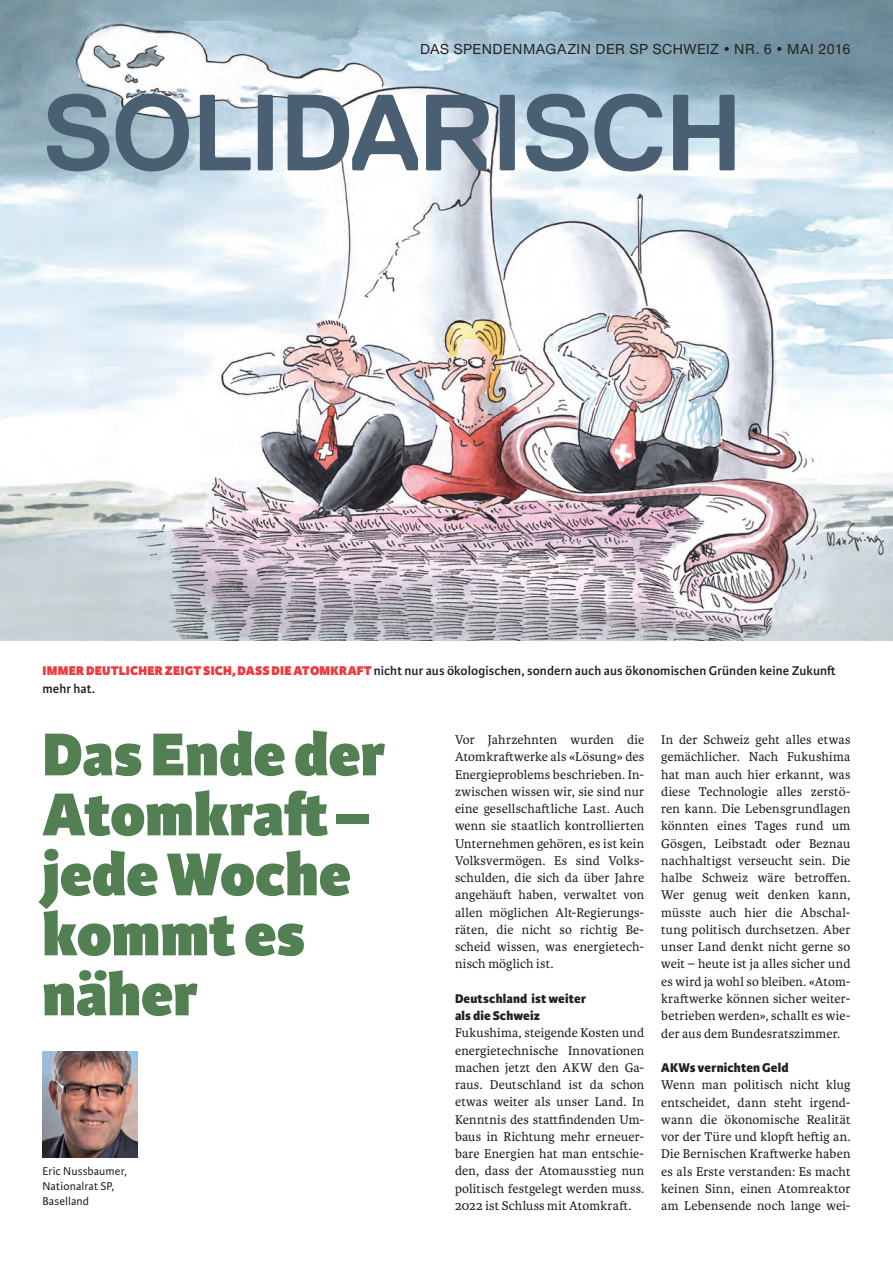
<style>
.page{position:relative;width:893px;height:1263px;background:#fff}
.page>*{position:absolute;margin:0;border:0;box-sizing:border-box;transform-origin:0 0}
.t1{font:700 108px "Replica";letter-spacing:-.025em;color:#4a6072}
.t2{font:800 64.5px/60px "Karmina Sans";color:#528052}
.t3{font:500 15px "Nimbus San Nov";letter-spacing:.035em;color:#231f20}
.t4{font:13.5px/17.2px "Karmina";letter-spacing:.01em;color:#231f20;text-align:justify}
.t5{font:600 13.5px/17.2px "Karmina Sans";letter-spacing:.005em;color:#231f20}
.t6{font:800 13.5px/17.2px "Karmina Sans";letter-spacing:.01em;color:#231f20}
.t7{font:12px/15px "Karmina Sans";letter-spacing:.01em;color:#231f20}
.s1{font-weight:800;color:#ee3a3e}
</style>
<div class="page">
<img style="left:0;top:0;width:893px;height:640px">
<img style="left:43px;top:1051px;width:94px;height:106px">
<p class="t3" style="left:420px;top:40px;width:432px">DAS SPENDENMAGAZIN DER SP SCHWEIZ • NR. 6 • MAI 2016</p>
<h1 class="t1" style="left:43px;top:73px;width:702px">SOLIDARISCH</h1>
<p class="t5" style="left:43px;top:662px;width:795px"><span class="s1">IMMER DEUTLICHER ZEIGT SICH, DASS DIE ATOMKRAFT</span> nicht nur aus ökologischen, sondern auch aus ökonomischen Gründen keine Zukunft mehr hat.</p>
<h2 class="t2" style="left:43px;top:727px;width:344px">Das Ende der<br>Atomkraft – jede Woche kommt es näher</h2>
<p class="t4" style="left:455px;top:731px;width:191px">Vor Jahrzehnten wurden die Atomkraftwerke als «Lösung» des Energieproblems beschrieben. In&shy;zwischen wissen wir, sie sind nur eine gesellschaftliche Last. Auch wenn sie staatlich kontrollierten Unternehmen gehören, es ist kein Volksvermögen. Es sind Volks&shy;schulden, die sich da über Jahre angehäuft haben, verwaltet von allen möglichen Alt-Regierungs&shy;räten, die nicht so richtig Be&shy;scheid wissen, was energietech&shy;nisch möglich ist.</p>
<p class="t6" style="left:455px;top:990px;width:133px">Deutschland ist weiter als die Schweiz</p>
<p class="t4" style="left:455px;top:1024px;width:191px">Fukushima, steigende Kosten und energietechnische Innovationen machen jetzt den AKW den Ga&shy;raus. Deutschland ist da schon etwas weiter als unser Land. In Kenntnis des stattfindenden Um&shy;baus in Richtung mehr erneuer&shy;bare Energien hat man entschie&shy;den, dass der Atomausstieg nun politisch festgelegt werden muss.<br>2022 ist Schluss mit Atomkraft.</p>
<p class="t4" style="left:661px;top:731px;width:191px">In der Schweiz geht alles etwas gemächlicher. Nach Fukushima hat man auch hier erkannt, was diese Technologie alles zerstö&shy;ren kann. Die Lebensgrundlagen könnten eines Tages rund um Gösgen, Leibstadt oder Beznau nachhaltigst verseucht sein. Die halbe Schweiz wäre betroffen.<br>Wer genug weit denken kann, müsste auch hier die Abschal&shy;tung politisch durchsetzen. Aber unser Land denkt nicht gerne so weit – heute ist ja alles sicher und es wird ja wohl so bleiben. «Atom&shy;kraftwerke können sicher weiter&shy;betrieben werden», schallt es wie&shy;der aus dem Bundesratszimmer.</p>
<p class="t6" style="left:661px;top:1059px;width:129px">AKWs vernichten Geld</p>
<p class="t4" style="left:661px;top:1076px;width:191px">Wenn man politisch nicht klug entscheidet, dann steht irgend&shy;wann die ökonomische Realität vor der Türe und klopft heftig an.<br>Die Bernischen Kraftwerke haben es als Erste verstanden: Es macht keinen Sinn, einen Atomreaktor am Lebensende noch lange wei-</p>
<p class="t7" style="left:43px;top:1164px;width:86px">Eric Nussbaumer,<br>Nationalrat SP,<br>Baselland</p>
</div>
